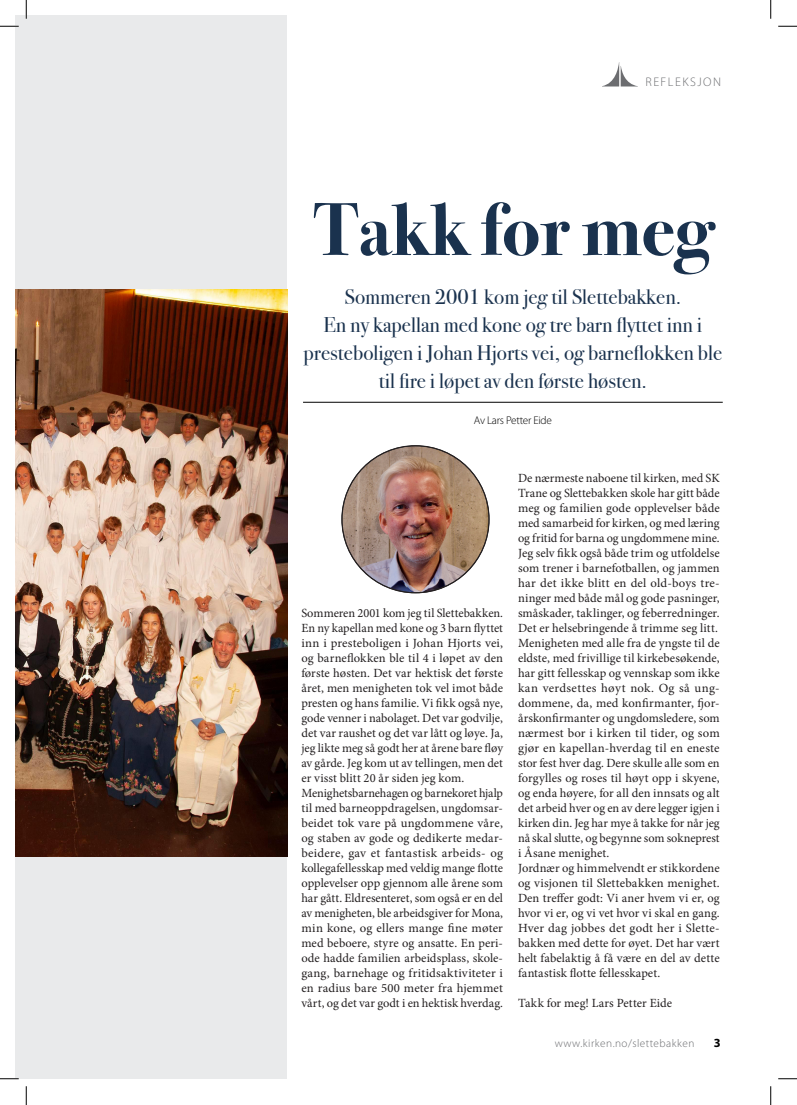
<style>
.page{position:relative;width:797px;height:1105px;background:#fff}
.page>*{position:absolute;margin:0;border:0;box-sizing:border-box;transform-origin:0 0}
.Heading{font:700 75px "Bodoni Svty Two ITCTT";color:#1a324e}
.Ingress{font:21.25px/28px "Bodoni Svty Two ITCTT";color:#1a324e;text-align:center}
.body_uten_innrykk{font:12.5px/15px "Minion Pro";letter-spacing:.005em;color:#231f20;text-align:justify}
.Hjørnetekst{font:300 12.5px "Myriad Pro";letter-spacing:.12em;color:#6c6d70}
.t1{font:700 12.5px "Myriad Pro";color:#000}
.t2{font:300 11.25px "Myriad Pro";letter-spacing:.04em;color:#6c6d70}
.Tekst_av{font:300 11.25px "Myriad Pro";letter-spacing:-.02em;color:#000}
</style>
<div class="page">
<div style="left:16px;top:16px;width:271px;height:1063px;background:#e9eaeb"></div>
<hr style="left:303px;top:402px;width:419px;height:1px;background:#000">
<img style="left:16px;top:289px;width:271px;height:567px">
<img style="left:342px;top:446px;width:147px;height:147px;border-radius:74px">
<svg style="left:603px;top:62px;width:34px;height:24px"></svg>
<svg style="left:0;top:25px;width:19px;height:2px"></svg>
<svg style="left:778px;top:25px;width:19px;height:2px"></svg>
<svg style="left:0;top:1078px;width:19px;height:1px"></svg>
<svg style="left:778px;top:1078px;width:19px;height:1px"></svg>
<svg style="left:25px;top:0;width:2px;height:19px"></svg>
<svg style="left:25px;top:1086px;width:2px;height:19px"></svg>
<svg style="left:770px;top:0;width:1px;height:19px"></svg>
<svg style="left:770px;top:1086px;width:1px;height:19px"></svg>
<p class="Hjørnetekst" style="left:645px;top:75px;width:77px">REFLEKSJON</p>
<p class="Heading" style="left:314px;top:168px;width:399px">Takk for meg</p>
<p class="Ingress" style="left:303px;top:281px;width:420px">Sommeren 2001 kom jeg til Slettebakken.<br>En ny kapellan med kone og tre barn flyttet inn i presteboligen i Johan Hjorts vei, og barneflokken ble til fire i løpet av den første høsten.</p>
<p class="Tekst_av" style="left:474px;top:414px;width:80px">Av Lars Petter Eide</p>
<p class="body_uten_innrykk" style="left:301px;top:605px;width:203px">Sommeren 2001 kom jeg til Slettebakken.<br>En ny kapellan med kone og 3 barn flyttet inn i presteboligen i Johan Hjorts vei, og barneflokken ble til 4 i løpet av den første høsten. Det var hektisk det første året, men menigheten tok vel imot både presten og hans familie. Vi fikk også nye, gode venner i nabolaget. Det var godvilje, det var raushet og det var lått og løye. Ja, jeg likte meg så godt her at årene bare fløy av gårde. Jeg kom ut av tellingen, men det er visst blitt 20 år siden jeg kom.</p>
<p class="body_uten_innrykk" style="left:301px;top:785px;width:203px">Menighetsbarnehagen og barnekoret hjalp til med barneoppdragelsen, ungdomsar&shy;beidet tok vare på ungdommene våre, og staben av gode og dedikerte medar&shy;beidere, gav et fantastisk arbeids- og kollegafellesskap med veldig mange flotte opplevelser opp gjennom alle årene som har gått. Eldresenteret, som også er en del av menigheten, ble arbeidsgiver for Mona, min kone, og ellers mange fine møter med beboere, styre og ansatte. En peri&shy;ode hadde familien arbeidsplass, skole&shy;gang, barnehage og fritidsaktiviteter i en radius bare 500 meter fra hjemmet vårt, og det var godt i en hektisk hverdag.</p>
<p class="body_uten_innrykk" style="left:518px;top:470px;width:203px">De nærmeste naboene til kirken, med SK Trane og Slettebakken skole har gitt både meg og familien gode opplevelser både med samarbeid for kirken, og med læring og fritid for barna og ungdommene mine.<br>Jeg selv fikk også både trim og utfoldelse som trener i barnefotballen, og jammen har det ikke blitt en del old-boys tre&shy;ninger med både mål og gode pasninger, småskader, taklinger, og feberredninger.<br>Det er helsebringende å trimme seg litt.</p>
<p class="body_uten_innrykk" style="left:518px;top:635px;width:203px">Menigheten med alle fra de yngste til de eldste, med frivillige til kirkebesøkende, har gitt fellesskap og vennskap som ikke kan verdsettes høyt nok. Og så ung&shy;dommene, da, med konfirmanter, fjor&shy;årskonfirmanter og ungdomsledere, som nærmest bor i kirken til tider, og som gjør en kapellan-hverdag til en eneste stor fest hver dag. Dere skulle alle som en forgylles og roses til høyt opp i skyene, og enda høyere, for all den innsats og alt det arbeid hver og en av dere legger igjen i kirken din. Jeg har mye å takke for når jeg nå skal slutte, og begynne som sokneprest i Åsane menighet.</p>
<p class="body_uten_innrykk" style="left:518px;top:860px;width:203px">Jordnær og himmelvendt er stikkordene og visjonen til Slettebakken menighet.<br>Den treffer godt: Vi aner hvem vi er, og hvor vi er, og vi vet hvor vi skal en gang.<br>Hver dag jobbes det godt her i Slette&shy;bakken med dette for øyet. Det har vært helt fabelaktig å få være en del av dette fantastisk flotte fellesskapet.</p>
<p class="body_uten_innrykk" style="left:518px;top:995px;width:155px">Takk for meg! Lars Petter Eide</p>
<p class="t2" style="left:555px;top:1037px;width:141px">www.kirken.no/slettebakken</p>
<p class="t1" style="left:713px;top:1035px;width:8px">3</p>
</div>
